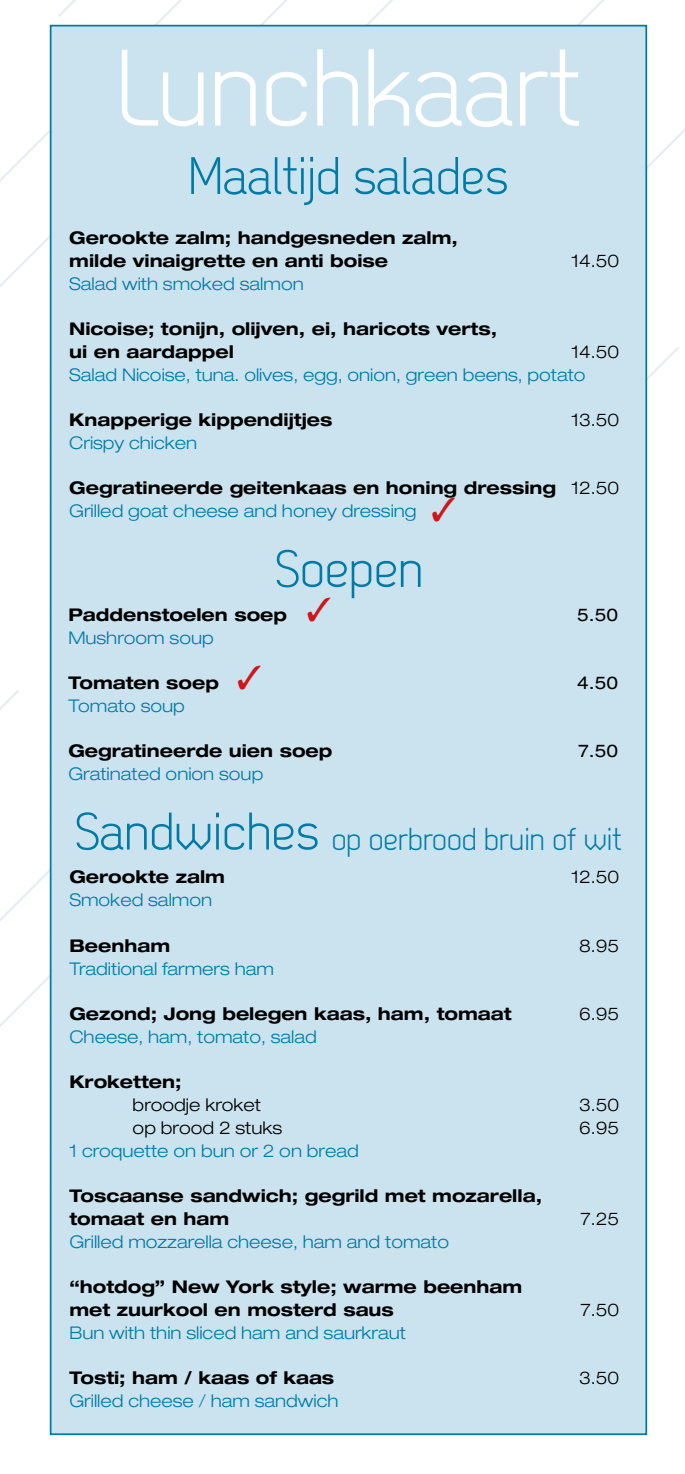
<style>
.page{position:relative;width:685px;height:1474px;background:#fff}
.page>*{position:absolute;margin:0;border:0;box-sizing:border-box;transform-origin:0 0}
.t1{font:108.5px "Dekar";color:#fff}
.t2{font:52.5px "Dekar";color:#007ba6}
.t3{font:31.5px "Dekar";color:#007ba6}
.t4{font:700 expanded 17.5px/22.8px "Helvetica Neue";color:#000}
.t5{font:300 expanded 17.5px "Helvetica Neue";color:#007ba6}
.t6{font:300 expanded 17.5px "Helvetica Neue";color:#000}
.t7{font:expanded 17.5px "Helvetica Neue";color:#000}
.s1{font-weight:300}
.s2{font-weight:300;color:#007ba6}
.s3{color:#cd171a}
.s4{font-size:52.5px}
</style>
<div class="page">
<svg style="left:549px;top:0;width:56px;height:25px"></svg>
<svg style="left:0;top:690px;width:19px;height:20px"></svg>
<svg style="left:111px;top:0;width:177px;height:25px"></svg>
<svg style="left:647px;top:128px;width:38px;height:219px"></svg>
<svg style="left:647px;top:347px;width:32px;height:38px"></svg>
<svg style="left:58px;top:0;width:18px;height:17px"></svg>
<svg style="left:0;top:131px;width:50px;height:157px"></svg>
<svg style="left:0;top:828px;width:50px;height:199px"></svg>
<div style="left:50px;top:25px;width:597px;height:1409px;background:#cbe3ef;border:2px solid #007ba6"></div>
<h1 class="t1" style="left:116px;top:34px;width:465px">Lunchkaart</h1>
<h2 class="t2" style="left:188px;top:150px;width:321px">Maaltijd salades</h2>
<p class="t4" style="left:69px;top:226px;width:390px">Gerookte zalm; handgesneden zalm, milde vinaigrette en anti boise</p>
<p class="t6" style="left:571px;top:250px;width:49px">14.50</p>
<p class="t5" style="left:69px;top:273px;width:236px">Salad with smoked salmon</p>
<p class="t4" style="left:69px;top:317px;width:429px">Nicoise; tonijn, olijven, ei, haricots verts, ui en aardappel</p>
<p class="t6" style="left:571px;top:341px;width:49px">14.50</p>
<p class="t5" style="left:69px;top:364px;width:518px">Salad Nicoise, tuna. olives, egg, onion, green beens, potato</p>
<p class="t4" style="left:69px;top:408px;width:265px">Knapperige kippendijtjes</p>
<p class="t6" style="left:571px;top:409px;width:49px">13.50</p>
<p class="t5" style="left:69px;top:432px;width:129px">Crispy chicken</p>
<p class="t4" style="left:69px;top:476px;width:551px">Gegratineerde geitenkaas en honing dressing <span class="s1">12.50<br></span><span class="s2">Grilled goat cheese and honey dressing</span> <span class="s3">✓</span></p>
<h2 class="t2" style="left:275px;top:543px;width:149px">Soepen</h2>
<p class="t4" style="left:68px;top:602px;width:265px">Paddenstoelen soep <span class="s3">✓</span></p>
<p class="t7" style="left:577px;top:604px;width:42px">5.50</p>
<p class="t5" style="left:68px;top:627px;width:147px">Mushroom soup</p>
<p class="t4" style="left:68px;top:671px;width:195px">Tomaten soep <span class="s3">✓</span></p>
<p class="t7" style="left:577px;top:672px;width:42px">4.50</p>
<p class="t5" style="left:68px;top:695px;width:118px">Tomato soup</p>
<p class="t4" style="left:68px;top:739px;width:266px">Gegratineerde uien soep</p>
<p class="t7" style="left:578px;top:740px;width:41px">7.50</p>
<p class="t5" style="left:68px;top:763px;width:196px">Gratinated onion soup</p>
<h3 class="t3" style="left:75px;top:823px;width:547px"><span class="s4">Sandwiches</span> op oerbrood bruin of wit</h3>
<p class="t4" style="left:69px;top:865px;width:157px">Gerookte zalm</p>
<p class="t6" style="left:571px;top:866px;width:49px">12.50</p>
<p class="t5" style="left:69px;top:889px;width:144px">Smoked salmon</p>
<p class="t4" style="left:69px;top:933px;width:102px">Beenham</p>
<p class="t6" style="left:579px;top:935px;width:41px">8.95</p>
<p class="t5" style="left:69px;top:957px;width:206px">Traditional farmers ham</p>
<p class="t4" style="left:69px;top:1001px;width:443px">Gezond; Jong belegen kaas, ham, tomaat</p>
<p class="t6" style="left:579px;top:1003px;width:41px">6.95</p>
<p class="t5" style="left:69px;top:1026px;width:249px">Cheese, ham, tomato, salad</p>
<p class="t4" style="left:69px;top:1070px;width:114px">Kroketten;</p>
<p class="t6" style="left:133px;top:1094px;width:130px">broodje kroket</p>
<p class="t6" style="left:579px;top:1094px;width:41px">3.50</p>
<p class="t6" style="left:133px;top:1117px;width:151px">op brood 2 stuks</p>
<p class="t6" style="left:579px;top:1117px;width:41px">6.95</p>
<p class="t5" style="left:69px;top:1139px;width:291px">1 croquette on bun or 2 on bread</p>
<p class="t4" style="left:69px;top:1183px;width:474px">Toscaanse sandwich; gegrild met mozarella, tomaat en ham</p>
<p class="t6" style="left:580px;top:1208px;width:40px">7.25</p>
<p class="t5" style="left:69px;top:1230px;width:381px">Grilled mozzarella cheese, ham and tomato</p>
<p class="t4" style="left:69px;top:1274px;width:454px">“hotdog” New York style; warme beenham met zuurkool en mosterd saus</p>
<p class="t6" style="left:580px;top:1299px;width:40px">7.50</p>
<p class="t5" style="left:69px;top:1321px;width:338px">Bun with thin sliced ham and saurkraut</p>
<p class="t4" style="left:69px;top:1365px;width:266px">Tosti; ham / kaas of kaas</p>
<p class="t6" style="left:579px;top:1367px;width:41px">3.50</p>
<p class="t5" style="left:69px;top:1390px;width:270px">Grilled cheese / ham sandwich</p>
</div>
